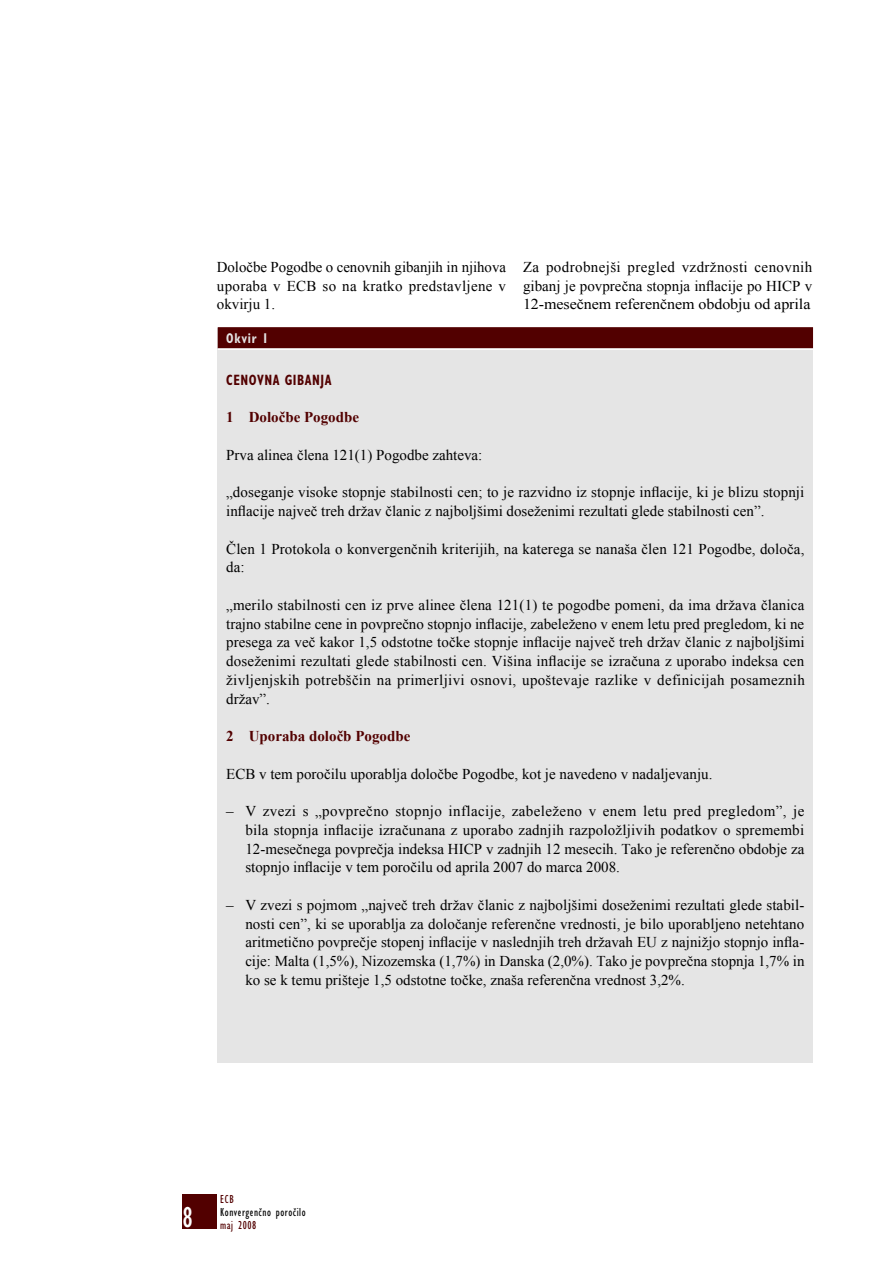
<style>
.page{position:relative;width:893px;height:1263px;background:#fff}
.page>*{position:absolute;margin:0;border:0;box-sizing:border-box;transform-origin:0 0}
.t1{font:condensed 30px "Gill Sans Myriad";color:#fff;scale:.95 1}
.t2{font:15px/18.8px "Times New Roman WGL";color:#000;text-align:justify}
.t3{font:700 15px "Times New Roman WGL";color:#520000}
.t4{font:700 condensed 15px "Gill Sans Myriad";letter-spacing:.04em;color:#520000;scale:.85 1}
.t5{font:700 condensed 14.25px "Gill Sans Myriad";letter-spacing:.06em;color:#e5e5e5;scale:.85 1}
.t6{font:condensed 12px "Gill Sans Myriad";letter-spacing:.05em;color:#000;scale:.95 1}
.t7{font:condensed 12px "Gill Sans Myriad";letter-spacing:.05em;color:#520000;scale:.95 1}
</style>
<div class="page">
<div style="left:183px;top:1195px;width:34px;height:34px;background:#520000"></div>
<div style="left:218px;top:328px;width:595px;height:735px;background:#e5e5e5"></div>
<div style="left:218px;top:327px;width:595px;height:21px;background:#520000"></div>
<hr style="left:218px;top:348px;width:595px;height:2px;background:#fff">
<p class="t2" style="left:217px;top:257px;width:291px">Določbe Pogodbe o cenovnih gibanjih in njihova uporaba v ECB so na kratko predstavljene v okvirju 1.</p>
<p class="t2" style="left:523px;top:257px;width:291px">Za podrobnejši pregled vzdržnosti cenovnih gibanj je povprečna stopnja inflacije po HICP v 12-mesečnem referenčnem obdobju od aprila</p>
<p class="t5" style="left:226px;top:329px;width:51px">Okvir 1</p>
<p class="t4" style="left:226px;top:371px;width:125px">CENOVNA GIbANjA</p>
<p class="t3" style="left:226px;top:407px;width:134px">1 Določbe Pogodbe</p>
<p class="t2" style="left:226px;top:445px;width:258px">Prva alinea člena 121(1) Pogodbe zahteva:</p>
<p class="t2" style="left:226px;top:483px;width:580px">„doseganje visoke stopnje stabilnosti cen; to je razvidno iz stopnje inflacije, ki je blizu stopnji inflacije največ treh držav članic z najboljšimi doseženimi rezultati glede stabilnosti cen”.</p>
<p class="t2" style="left:226px;top:539px;width:580px">Člen 1 Protokola o konvergenčnih kriterijih, na katerega se nanaša člen 121 Pogodbe, določa, da:</p>
<p class="t2" style="left:226px;top:595px;width:580px">„merilo stabilnosti cen iz prve alinee člena 121(1) te pogodbe pomeni, da ima država članica trajno stabilne cene in povprečno stopnjo inflacije, zabeleženo v enem letu pred pregledom, ki ne presega za več kakor 1,5 odstotne točke stopnje inflacije največ treh držav članic z najboljšimi doseženimi rezultati glede stabilnosti cen. Višina inflacije se izračuna z uporabo indeksa cen življenjskih potrebščin na primerljivi osnovi, upoštevaje razlike v definicijah posameznih držav”.</p>
<p class="t3" style="left:226px;top:726px;width:186px">2 Uporaba določb Pogodbe</p>
<p class="t2" style="left:226px;top:764px;width:488px">ECB v tem poročilu uporablja določbe Pogodbe, kot je navedeno v nadaljevanju.</p>
<p class="t2" style="left:245px;top:801px;width:561px;text-indent:-19px">– V zvezi s „povprečno stopnjo inflacije, zabeleženo v enem letu pred pregledom”, je bila stopnja inflacije izračunana z uporabo zadnjih razpoložljivih podatkov o spremembi 12-mesečnega povprečja indeksa HICP v zadnjih 12 mesecih. Tako je referenčno obdobje za stopnjo inflacije v tem poročilu od aprila 2007 do marca 2008.</p>
<p class="t2" style="left:245px;top:895px;width:561px;text-indent:-19px">– V zvezi s pojmom „največ treh držav članic z najboljšimi doseženimi rezultati glede stabil&shy;nosti cen”, ki se uporablja za določanje referenčne vrednosti, je bilo uporabljeno netehtano aritmetično povprečje stopenj inflacije v naslednjih treh državah EU z najnižjo stopnjo infla&shy;cije: Malta (1,5%), Nizozemska (1,7%) in Danska (2,0%). Tako je povprečna stopnja 1,7% in ko se k temu prišteje 1,5 odstotne točke, znaša referenčna vrednost 3,2%.</p>
<h1 class="t1" style="left:182px;top:1199px;width:12px">8</h1>
<p class="t7" style="left:220px;top:1192px;width:16px">ECB</p>
<p class="t6" style="left:220px;top:1205px;width:91px">Konvergenčno poročilo</p>
<p class="t7" style="left:220px;top:1218px;width:40px">maj 2008</p>
</div>
